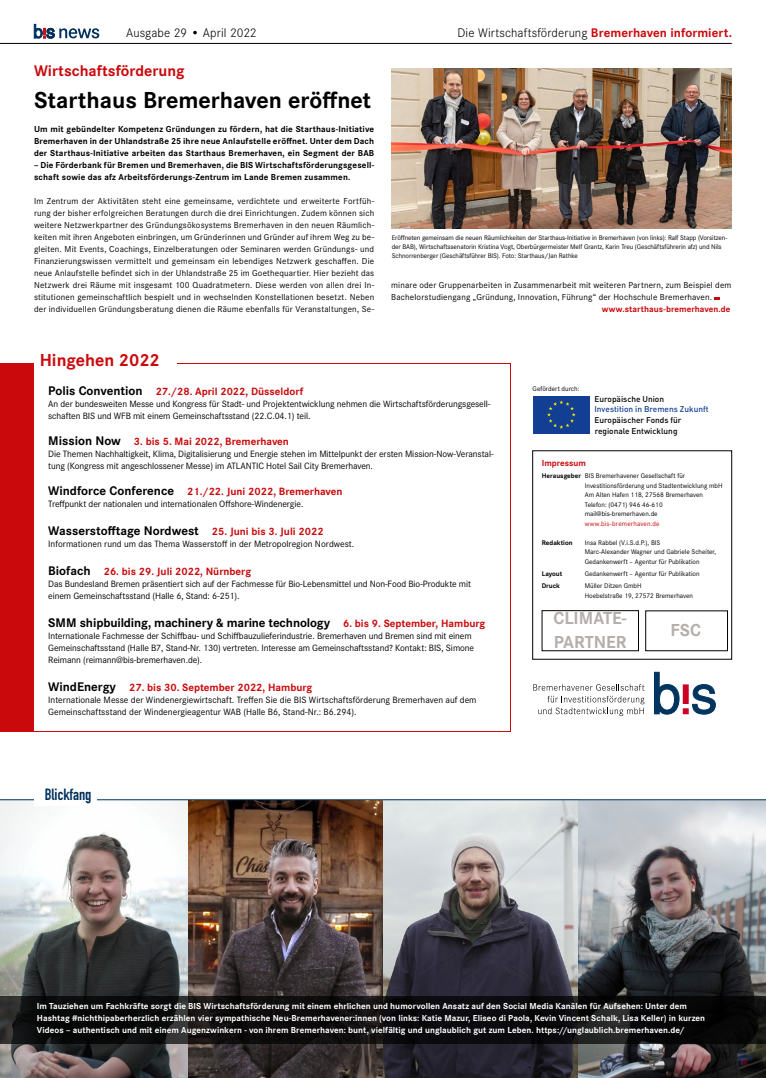
<style>
.page{position:relative;width:766px;height:1078px;background:#fff}
.page>*{position:absolute;margin:0;border:0;box-sizing:border-box;transform-origin:0 0}
.t1{font:700 24px "Corporate S";color:#000}
.t2{font:700 18px/24px "Corporate S";color:#b5aeab}
.t3{font:700 18px "Corporate S";color:#ca090c}
.t4{font:700 16px "Corporate S";color:#ca090c}
.t5{font:700 16px "DIN Condensed";color:#00305d}
.t6{font:700 13px "Corporate S";letter-spacing:-.01em;color:#000}
.t7{font:300 13px "Corporate S";letter-spacing:.005em;color:#000}
.t8{font:700 11px "Corporate S";color:#ca090c}
.t9{font:9.5px/12px "Corporate S";letter-spacing:-.01em;color:#000}
.t10{font:9px/12px "Corporate S";letter-spacing:.02em;color:#000;text-align:justify}
.t11{font:700 9px/12px "Corporate S";letter-spacing:.005em;color:#fff}
.t12{font:700 9px/12px "Corporate S";letter-spacing:.015em;color:#000;text-align:justify}
.t13{font:700 9px "Corporate S";letter-spacing:.005em;color:#ca090c}
.t14{font:500 8.3px/10.6px "DIN";color:#020000}
.t15{font:8.3px "DIN Medium Alternate";color:#123f93}
.t16{font:7px/9.5px "Corporate S";letter-spacing:-.005em;color:#000}
.t17{font:7px "Corporate S";letter-spacing:.02em;color:#ca090c}
.t18{font:700 7px "Corporate S";color:#000}
.s1{font-weight:700;color:#ca090c}
.s2{font-size:13px;color:#000}
.s3{font-size:11px;color:#ca090c}
.s4{font-weight:700}
</style>
<div class="page">
<hr style="left:0;top:43px;width:731px;height:1px;background:#000">
<svg style="left:34px;top:24px;width:65px;height:14px"></svg>
<svg style="left:714px;top:297px;width:6px;height:3px"></svg>
<img style="left:0;top:800px;width:765px;height:277px">
<div style="left:0;top:363px;width:510px;height:368px;background:#ca090c"></div>
<div style="left:34px;top:364px;width:475px;height:366px;background:#fff"></div>
<div style="left:34px;top:342px;width:143px;height:36px;background:#fff"></div>
<svg style="left:0;top:996px;width:765px;height:47px;background:#0e0d0e"></svg>
<div style="left:533px;top:396px;width:56px;height:37px;background:#123f93"></div>
<svg style="left:547px;top:400px;width:28px;height:28px"></svg>
<svg style="left:654px;top:671px;width:61px;height:43px"></svg>
<svg style="left:533px;top:684px;width:111px;height:32px"></svg>
<div style="left:541px;top:610px;width:97px;height:41px;border:1px solid #000"></div>
<img style="left:391px;top:69px;width:340px;height:159px">
<hr style="left:0;top:799px;width:765px;height:1px;background:#00305d">
<div style="left:34px;top:785px;width:63px;height:20px;background:#fff"></div>
<h3 class="t7" style="left:126px;top:24px;width:132px">Ausgabe 29 • April 2022</h3>
<h3 class="t7" style="left:457px;top:24px;width:276px">Die Wirtschaftsförderung <span class="s1">Bremerhaven informiert.</span></h3>
<h3 class="t4" style="left:34px;top:60px;width:152px">Wirtschaftsförderung</h3>
<h1 class="t1" style="left:34px;top:83px;width:338px">Starthaus Bremerhaven eröffnet</h1>
<p class="t12" style="left:34px;top:123px;width:341px">Um mit gebündelter Kompetenz Gründungen zu fördern, hat die Starthaus-Initiative Bremerhaven in der Uhlandstraße 25 ihre neue Anlaufstelle eröffnet. Unter dem Dach der Starthaus-Initiative arbeiten das Starthaus Bremerhaven, ein Segment der BAB</p>
<p class="t12" style="left:34px;top:159px;width:341px">– Die Förderbank für Bremen und Bremerhaven, die BIS Wirtschaftsförderungsgesell&shy;schaft sowie das afz Arbeitsförderungs-Zentrum im Lande Bremen zusammen.</p>
<p class="t10" style="left:34px;top:195px;width:341px">Im Zentrum der Aktivitäten steht eine gemeinsame, verdichtete und erweiterte Fortfüh&shy;rung der bisher erfolgreichen Beratungen durch die drei Einrichtungen. Zudem können sich weitere Netzwerkpartner des Gründungsökosystems Bremerhaven in den neuen Räumlich&shy;keiten mit ihren Angeboten einbringen, um Gründerinnen und Gründer auf ihrem Weg zu be&shy;gleiten. Mit Events, Coachings, Einzelberatungen oder Seminaren werden Gründungs- und Finanzierungswissen vermittelt und gemeinsam ein lebendiges Netzwerk geschaffen. Die neue Anlaufstelle befindet sich in der Uhlandstraße 25 im Goethequartier. Hier bezieht das Netzwerk drei Räume mit insgesamt 100 Quadratmetern. Diese werden von allen drei In&shy;stitutionen gemeinschaftlich bespielt und in wechselnden Konstellationen besetzt. Neben der individuellen Gründungsberatung dienen die Räume ebenfalls für Veranstaltungen, Se-</p>
<p class="t16" style="left:391px;top:233px;width:337px;line-height:9px">Eröffneten gemeinsam die neuen Räumlichkeiten der Starthaus-Initiative in Bremerhaven (von links): Ralf Stapp (Vorsitzen&shy;der BAB), Wirtschaftssenatorin Kristina Vogt, Oberbürgermeister Melf Grantz, Karin Treu (Geschäftsführerin afz) und Nils<br>Schnorrenberger (Geschäftsführer BIS). Foto: Starthaus/Jan Rathke</p>
<p class="t10" style="left:391px;top:279px;width:341px">minare oder Gruppenarbeiten in Zusammenarbeit mit weiteren Partnern, zum Beispiel dem<br>Bachelorstudiengang „Gründung, Innovation, Führung“ der Hochschule Bremerhaven.</p>
<p class="t13" style="left:601px;top:303px;width:130px">www.starthaus-bremerhaven.de</p>
<h2 class="t3" style="left:40px;top:347px;width:122px">Hingehen 2022</h2>
<p class="t8" style="left:48px;top:383px;width:256px"><span class="s2">Polis Convention</span> 27./28. April 2022, Düsseldorf</p>
<p class="t9" style="left:48px;top:397px;width:443px">An der bundesweiten Messe und Kongress für Stadt- und Projektentwicklung nehmen die Wirtschaftsförderungsgesell&shy;schaften BIS und WFB mit einem Gemeinschaftsstand (22.C.04.1) teil.</p>
<p class="t8" style="left:48px;top:433px;width:242px"><span class="s2">Mission Now</span> 3. bis 5. Mai 2022, Bremerhaven</p>
<p class="t9" style="left:48px;top:447px;width:447px">Die Themen Nachhaltigkeit, Klima, Digitalisierung und Energie stehen im Mittelpunkt der ersten Mission-Now-Veranstal&shy;tung (Kongress mit angeschlossener Messe) im ATLANTIC Hotel Sail City Bremerhaven.</p>
<p class="t8" style="left:48px;top:483px;width:296px"><span class="s2">Windforce Conference</span> 21./22. Juni 2022, Bremerhaven</p>
<p class="t9" style="left:48px;top:497px;width:257px">Treffpunkt der nationalen und internationalen Offshore-Windenergie.</p>
<h3 class="t6" style="left:48px;top:521px;width:277px">Wasserstofftage Nordwest <span class="s3">25. Juni bis 3. Juli 2022</span></h3>
<p class="t9" style="left:48px;top:537px;width:307px">Informationen rund um das Thema Wasserstoff in der Metropolregion Nordwest.</p>
<p class="t8" style="left:48px;top:563px;width:204px"><span class="s2">Biofach</span> 26. bis 29. Juli 2022, Nürnberg</p>
<p class="t9" style="left:48px;top:577px;width:424px">Das Bundesland Bremen präsentiert sich auf der Fachmesse für Bio-Lebensmittel und Non-Food Bio-Produkte mit einem Gemeinschaftsstand (Halle 6, Stand: 6-251).</p>
<h3 class="t6" style="left:48px;top:613px;width:438px">SMM shipbuilding, machinery &amp; marine technology <span class="s3">6. bis 9. September, Hamburg</span></h3>
<p class="t9" style="left:48px;top:629px;width:427px">Internationale Fachmesse der Schiffbau- und Schiffbauzulieferindustrie. Bremerhaven und Bremen sind mit einem<br>Gemeinschaftsstand (Halle B7, Stand-Nr. 130) vertreten. Interesse am Gemeinschaftsstand? Kontakt: BIS, Simone<br>Reimann (reimann@bis-bremerhaven.de).</p>
<p class="t8" style="left:48px;top:679px;width:266px"><span class="s2">WindEnergy</span> 27. bis 30. September 2022, Hamburg</p>
<p class="t9" style="left:48px;top:693px;width:430px">Internationale Messe der Windenergiewirtschaft. Treffen Sie die BIS Wirtschaftsförderung Bremerhaven auf dem<br>Gemeinschaftsstand der Windenergieagentur WAB (Halle B6, Stand-Nr.: B6.294).</p>
<h3 class="t5" style="left:45px;top:783px;width:48px">Blickfang</h3>
<p class="t16" style="left:532px;top:383px;width:48px">Gefördert durch:</p>
<p class="t14" style="left:594px;top:393px;width:71px">Europäische Union</p>
<p class="t15" style="left:594px;top:404px;width:116px">Investition in Bremens Zukunft</p>
<p class="t14" style="left:594px;top:414px;width:89px">Europäischer Fonds für regionale Entwicklung</p>
<p class="t13" style="left:541px;top:456px;width:46px">Impressum</p>
<p class="t16" style="left:584px;top:470px;width:139px;text-indent:-43px"><span class="s4">Herausgeber</span> BIS Bremerhavener Gesellschaft für Investitionsförderung und Stadtentwicklung mbH Am Alten Hafen 118, 27568 Bremerhaven Telefon: (0471) 946 46-610 mail@bis-bremerhaven.de</p>
<p class="t17" style="left:584px;top:518px;width:76px">www.bis-bremerhaven.de</p>
<p class="t18" style="left:541px;top:537px;width:32px">Redaktion</p>
<p class="t16" style="left:584px;top:537px;width:133px">Insa Rabbel (V.i.S.d.P.), BIS<br>Marc-Alexander Wagner und Gabriele Scheiter,<br>Gedankenwerft – Agentur für Publikation</p>
<p class="t18" style="left:541px;top:568px;width:22px">Layout</p>
<p class="t16" style="left:584px;top:568px;width:116px">Gedankenwerft – Agentur für Publikation</p>
<p class="t18" style="left:541px;top:581px;width:20px">Druck</p>
<p class="t16" style="left:584px;top:581px;width:110px">Müller Ditzen GmbH<br>Hoebelstraße 19, 27572 Bremerhaven</p>
<h2 class="t2" style="left:553px;top:605px;width:75px">CLIMATE-<br>PARTNER</h2>
<h2 class="t2" style="left:670px;top:617px;width:32px">FSC</h2>
<p class="t11" style="left:37px;top:999px;width:669px">Im Tauziehen um Fachkräfte sorgt die BIS Wirtschaftsförderung mit einem ehrlichen und humorvollen Ansatz auf den Social Media Kanälen für Aufsehen: Unter dem<br>Hashtag #nichthipaberherzlich erzählen vier sympathische Neu-Bremerhavener:innen (von links: Katie Mazur, Eliseo di Paola, Kevin Vincent Schalk, Lisa Keller) in kurzen<br>Videos – authentisch und mit einem Augenzwinkern - von ihrem Bremerhaven: bunt, vielfältig und unglaublich gut zum Leben. https://unglaublich.bremerhaven.de/</p>
</div>
